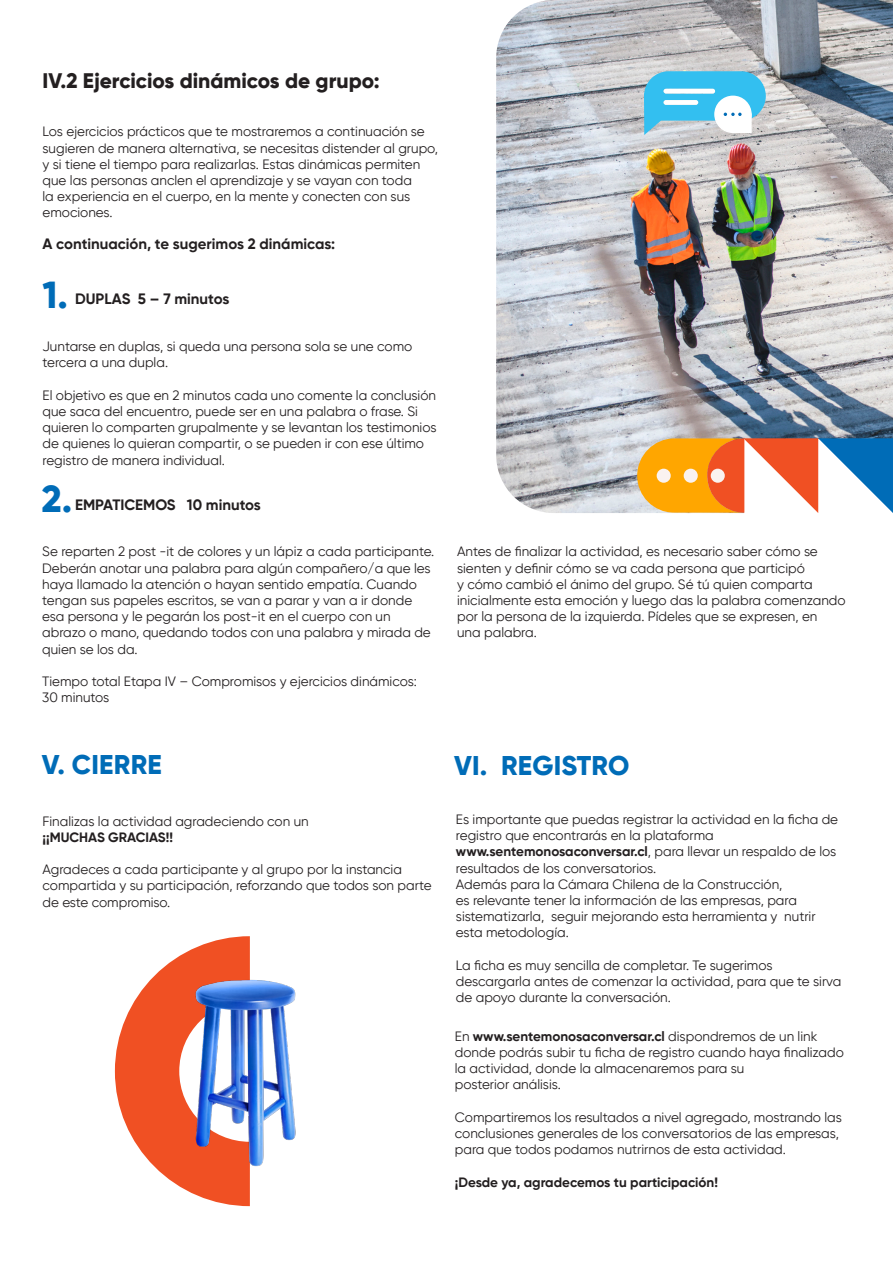
<style>
.page{position:relative;width:893px;height:1263px;background:#fff}
.page>*{position:absolute;margin:0;border:0;box-sizing:border-box;transform-origin:0 0}
.t1{font:800 37.5px "Gilroy";color:#006cb7}
.t2{font:800 27px "Gilroy";letter-spacing:.01em;color:#006cb7}
.t3{font:800 21px "Gilroy";color:#231f20}
.t4{font:700 15px "Gilroy";color:#231f20}
.t5{font:13.5px/16.2px "Gilroy";color:#231f20}
.t6{font:700 13.5px "Gilroy";color:#231f20}
.s1{font-weight:700}
</style>
<div class="page">
<img style="left:496px;top:0;width:397px;height:513px">
<svg style="left:644px;top:71px;width:122px;height:64px"></svg>
<svg style="left:637px;top:438px;width:256px;height:75px"></svg>
<div style="left:711px;top:469px;width:14px;height:14px;background:#faf2f0;border-radius:50%"></div>
<div style="left:684px;top:469px;width:14px;height:14px;background:#faf2f0;border-radius:50%"></div>
<div style="left:657px;top:469px;width:14px;height:14px;background:#faf2f0;border-radius:50%"></div>
<svg style="left:115px;top:936px;width:135px;height:270px"></svg>
<img style="left:130px;top:946px;width:166px;height:228px">
<p class="t3" style="left:43px;top:68px;width:339px">IV.2 Ejercicios dinámicos de grupo:</p>
<p class="t5" style="left:43px;top:124px;width:397px">Los ejercicios prácticos que te mostraremos a continuación se sugieren de manera alternativa, se necesitas distender al grupo, y si tiene el tiempo para realizarlas. Estas dinámicas permiten que las personas anclen el aprendizaje y se vayan con toda<br>la experiencia en el cuerpo, en la mente y conecten con sus emociones.</p>
<p class="t4" style="left:43px;top:235px;width:294px">A continuación, te sugerimos 2 dinámicas:</p>
<p class="t1" style="left:43px;top:271px;width:27px">1.</p>
<p class="t4" style="left:75px;top:290px;width:156px">DUPLAS 5 – 7 minutos</p>
<p class="t5" style="left:43px;top:338px;width:371px">Juntarse en duplas, si queda una persona sola se une como tercera a una dupla.</p>
<p class="t5" style="left:43px;top:387px;width:395px">El objetivo es que en 2 minutos cada uno comente la conclusión que saca del encuentro, puede ser en una palabra o frase. Si quieren lo comparten grupalmente y se levantan los testimonios de quienes lo quieran compartir, o se pueden ir con ese último registro de manera individual.</p>
<p class="t1" style="left:42px;top:475px;width:32px">2.</p>
<p class="t4" style="left:75px;top:495px;width:187px">EMPATICEMOS 10 minutos</p>
<p class="t5" style="left:42px;top:543px;width:393px">Se reparten 2 post -it de colores y un lápiz a cada participante.<br>Deberán anotar una palabra para algún compañero/a que les haya llamado la atención o hayan sentido empatía. Cuando tengan sus papeles escritos, se van a parar y van a ir donde esa persona y le pegarán los post-it en el cuerpo con un abrazo o mano, quedando todos con una palabra y mirada de quien se los da.</p>
<p class="t5" style="left:42px;top:673px;width:376px">Tiempo total Etapa IV – Compromisos y ejercicios dinámicos:<br>30 minutos</p>
<p class="t5" style="left:457px;top:543px;width:390px">Antes de finalizar la actividad, es necesario saber cómo se sienten y definir cómo se va cada persona que participó<br>y cómo cambió el ánimo del grupo. Sé tú quien comparta inicialmente esta emoción y luego das la palabra comenzando por la persona de la izquierda. Pídeles que se expresen, en</p>
<p class="t5" style="left:457px;top:624px;width:81px">una palabra.</p>
<p class="t2" style="left:42px;top:747px;width:122px">V. CIERRE</p>
<p class="t5" style="left:43px;top:813px;width:268px">Finalizas la actividad agradeciendo con un</p>
<p class="t6" style="left:43px;top:829px;width:132px">¡¡MUCHAS GRACIAS!!</p>
<p class="t5" style="left:43px;top:861px;width:391px">Agradeces a cada participante y al grupo por la instancia compartida y su participación, reforzando que todos son parte de este compromiso.</p>
<p class="t2" style="left:454px;top:748px;width:177px">VI. REGISTRO</p>
<p class="t5" style="left:456px;top:811px;width:384px">Es importante que puedas registrar la actividad en la ficha de registro que encontrarás en la plataforma</p>
<p class="t5" style="left:456px;top:843px;width:382px"><span class="s1">www.sentemonosaconversar.cl</span>, para llevar un respaldo de los resultados de los conversatorios.</p>
<p class="t5" style="left:456px;top:876px;width:361px">Además para la Cámara Chilena de la Construcción,<br>es relevante tener la información de las empresas, para sistematizarla, seguir mejorando esta herramienta y nutrir</p>
<p class="t5" style="left:456px;top:924px;width:114px">esta metodología.</p>
<p class="t5" style="left:456px;top:957px;width:387px">La ficha es muy sencilla de completar. Te sugerimos descargarla antes de comenzar la actividad, para que te sirva de apoyo durante la conversación.</p>
<p class="t5" style="left:455px;top:1028px;width:390px">En <span class="s1">www.sentemonosaconversar.cl</span> dispondremos de un link donde podrás subir tu ficha de registro cuando haya finalizado la actividad, donde la almacenaremos para su</p>
<p class="t5" style="left:455px;top:1076px;width:108px">posterior análisis.</p>
<p class="t5" style="left:455px;top:1109px;width:389px">Compartiremos los resultados a nivel agregado, mostrando las conclusiones generales de los conversatorios de las empresas, para que todos podamos nutrirnos de esta actividad.</p>
<p class="t6" style="left:455px;top:1173px;width:265px">¡Desde ya, agradecemos tu participación!</p>
</div>
